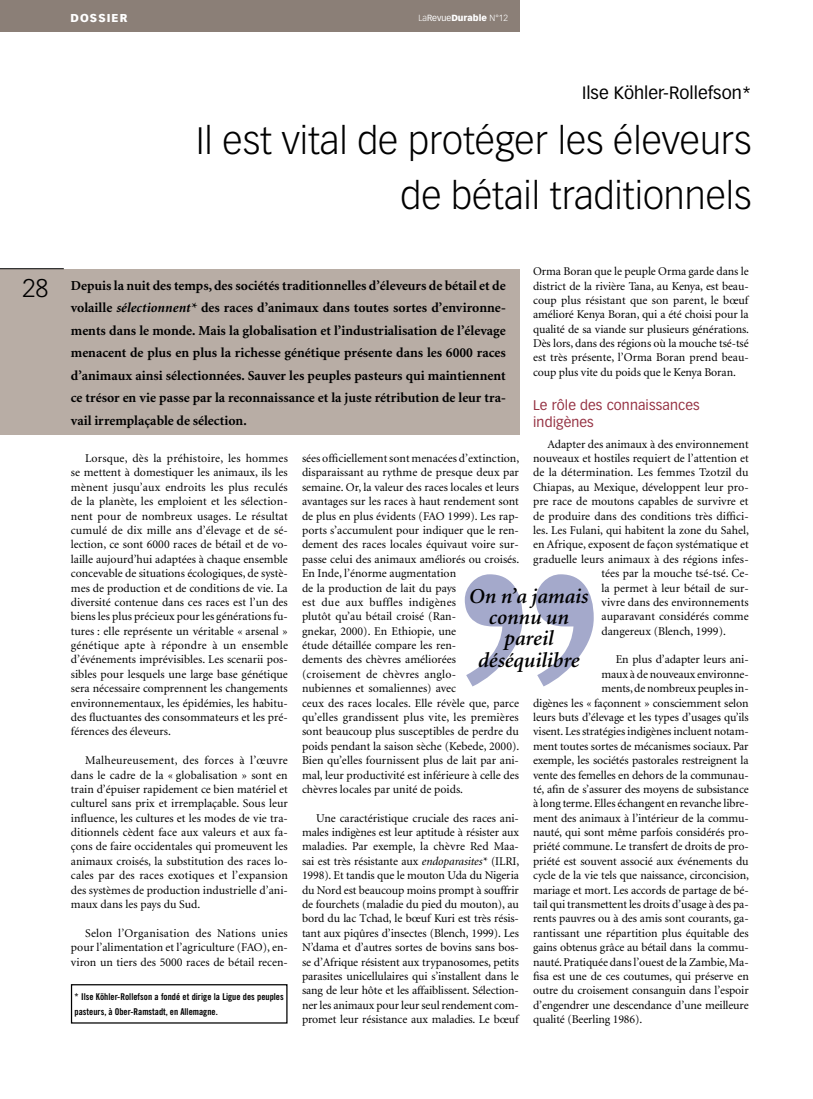
<style>
.page{position:relative;width:813px;height:1099px;background:#fff}
.page>*{position:absolute;margin:0;border:0;box-sizing:border-box;transform-origin:0 0}
.t1{font:300 37.5px/55px "Vectora LH";color:#000;text-align:right}
.t2{font:300 25px "Vectora LH";color:#000}
.t3{font:italic 600 21.25px/21.2px "Minion";color:#000;text-align:center}
.t4{font:17.5px "Vectora LH";color:#000}
.t5{font:700 13.75px/22.5px "Minion";color:#000;text-align:justify}
.t6{font:13.75px/16.6px "Vectora LH";letter-spacing:.01em;color:#963344}
.t7{font:11.88px/14.4px "Minion";letter-spacing:-.005em;color:#000;text-align:justify}
.t8{font:900 11.25px "Vectora LH";letter-spacing:.1em;color:#fff}
.t9{font:9.38px/15px "Trade Gothic Bold Cond Twenty";color:#000}
.t10{font:900 8.75px "Vectora LH";color:#fff}
.s1{font-weight:300}
.s2{font-weight:400}
.s3{font-style:italic}
</style>
<div class="page">
<div style="left:0;top:0;width:520px;height:32px;background:#8b7f77"></div>
<div style="left:0;top:269px;width:519px;height:166px;background:#b8ada5"></div>
<div style="left:71px;top:984px;width:216px;height:39px;border:1px solid #000"></div>
<svg style="left:465px;top:574px;width:128px;height:112px"></svg>
<hr style="left:0;top:268px;width:64px;height:1px;background:#000">
<p class="t8" style="left:70px;top:11px;width:59px">DOSSIER</p>
<p class="t10" style="left:418px;top:12px;width:91px"><span class="s1">La</span><span class="s2">Revue</span>Durable <span class="s1">N°12</span></p>
<h2 class="t2" style="left:22px;top:274px;width:27px">28</h2>
<h3 class="t4" style="left:582px;top:82px;width:171px">Ilse Köhler-Rollefson*</h3>
<h1 class="t1" style="left:196px;top:113px;width:557px">Il est vital de protéger les éleveurs de bétail traditionnels</h1>
<p class="t7" style="left:533px;top:264px;width:217px">Orma Boran que le peuple Orma garde dans le district de la rivière Tana, au Kenya, est beau&shy;coup plus résistant que son parent, le bœuf amélioré Kenya Boran, qui a été choisi pour la qualité de sa viande sur plusieurs générations.<br>Dès lors, dans des régions où la mouche tsé-tsé est très présente, l’Orma Boran prend beau&shy;coup plus vite du poids que le Kenya Boran.</p>
<p class="t6" style="left:533px;top:397px;width:168px">Le rôle des connaissances indigènes</p>
<p class="t7" style="left:547px;top:437px;width:203px">Adapter des animaux à des environnement</p>
<p class="t7" style="left:533px;top:451px;width:217px">nouveaux et hostiles requiert de l’attention et</p>
<p class="t7" style="left:533px;top:466px;width:217px">de la détermination. Les femmes Tzotzil du</p>
<p class="t7" style="left:533px;top:480px;width:217px">Chiapas, au Mexique, développent leur pro-</p>
<p class="t7" style="left:533px;top:494px;width:217px">pre race de moutons capables de survivre et</p>
<p class="t7" style="left:533px;top:509px;width:217px">de produire dans des conditions très diffici-</p>
<p class="t7" style="left:533px;top:523px;width:217px">les. Les Fulani, qui habitent la zone du Sahel,</p>
<p class="t7" style="left:533px;top:538px;width:217px">en Afrique, exposent de façon systématique et</p>
<p class="t7" style="left:533px;top:552px;width:217px">graduelle leurs animaux à des régions infes-</p>
<p class="t7" style="left:601px;top:566px;width:149px">tées par la mouche tsé-tsé. Ce-</p>
<p class="t7" style="left:601px;top:581px;width:149px">la permet à leur bétail de sur-</p>
<p class="t7" style="left:601px;top:595px;width:149px">vivre dans des environnements</p>
<p class="t7" style="left:601px;top:609px;width:149px">auparavant considérés comme</p>
<p class="t7" style="left:601px;top:624px;width:126px">dangereux (Blench, 1999).</p>
<p class="t7" style="left:615px;top:653px;width:134px">En plus d’adapter leurs ani-</p>
<p class="t7" style="left:601px;top:667px;width:149px">maux à de nouveaux environne-</p>
<p class="t7" style="left:601px;top:681px;width:149px">ments, de nombreux peuples in-</p>
<p class="t7" style="left:533px;top:696px;width:217px">digènes les « façonnent » consciemment selon</p>
<p class="t7" style="left:533px;top:710px;width:217px">leurs buts d’élevage et les types d’usages qu’ils</p>
<p class="t7" style="left:533px;top:724px;width:217px">visent. Les stratégies indigènes incluent notam-</p>
<p class="t7" style="left:533px;top:739px;width:217px">ment toutes sortes de mécanismes sociaux. Par</p>
<p class="t7" style="left:533px;top:753px;width:217px">exemple, les sociétés pastorales restreignent la</p>
<p class="t7" style="left:533px;top:768px;width:217px">vente des femelles en dehors de la communau-</p>
<p class="t7" style="left:533px;top:782px;width:217px">té, afin de s’assurer des moyens de subsistance</p>
<p class="t7" style="left:533px;top:796px;width:217px">à long terme. Elles échangent en revanche libre-</p>
<p class="t7" style="left:533px;top:811px;width:217px">ment des animaux à l’intérieur de la commu-</p>
<p class="t7" style="left:533px;top:825px;width:217px">nauté, qui sont même parfois considérés pro-</p>
<p class="t7" style="left:533px;top:839px;width:217px">priété commune. Le transfert de droits de pro-</p>
<p class="t7" style="left:533px;top:854px;width:217px">priété est souvent associé aux événements du</p>
<p class="t7" style="left:533px;top:868px;width:217px">cycle de la vie tels que naissance, circoncision,</p>
<p class="t7" style="left:533px;top:883px;width:217px">mariage et mort. Les accords de partage de bé-</p>
<p class="t7" style="left:533px;top:897px;width:217px">tail qui transmettent les droits d’usage à des pa-</p>
<p class="t7" style="left:533px;top:911px;width:217px">rents pauvres ou à des amis sont courants, ga-</p>
<p class="t7" style="left:533px;top:926px;width:217px">rantissant une répartition plus équitable des</p>
<p class="t7" style="left:533px;top:940px;width:217px">gains obtenus grâce au bétail dans la commu-</p>
<p class="t7" style="left:533px;top:954px;width:217px">nauté. Pratiquée dans l’ouest de la Zambie, Ma-</p>
<p class="t7" style="left:533px;top:969px;width:217px">fisa est une de ces coutumes, qui préserve en</p>
<p class="t7" style="left:533px;top:983px;width:217px">outre du croisement consanguin dans l’espoir</p>
<p class="t7" style="left:533px;top:998px;width:217px">d’engendrer une descendance d’une meilleure</p>
<p class="t7" style="left:533px;top:1012px;width:111px">qualité (Beerling 1986).</p>
<p class="t5" style="left:71px;top:274px;width:436px">Depuis la nuit des temps, des sociétés traditionnelles d’éleveurs de bétail et de volaille <span class="s3">sélectionnent*</span> des races d’animaux dans toutes sortes d’environne&shy;ments dans le monde. Mais la globalisation et l’industrialisation de l’élevage menacent de plus en plus la richesse génétique présente dans les 6000 races d’animaux ainsi sélectionnées. Sauver les peuples pasteurs qui maintiennent ce trésor en vie passe par la reconnaissance et la juste rétribution de leur tra&shy;vail irremplaçable de sélection.</p>
<p class="t7" style="left:71px;top:451px;width:218px;text-indent:14px">Lorsque, dès la préhistoire, les hommes se mettent à domestiquer les animaux, ils les mènent jusqu’aux endroits les plus reculés de la planète, les emploient et les sélection&shy;nent pour de nombreux usages. Le résultat cumulé de dix mille ans d’élevage et de sé&shy;lection, ce sont 6000 races de bétail et de vo&shy;laille aujourd’hui adaptées à chaque ensemble concevable de situations écologiques, de systè&shy;mes de production et de conditions de vie. La diversité contenue dans ces races est l’un des biens les plus précieux pour les générations fu&shy;tures : elle représente un véritable « arsenal » génétique apte à répondre à un ensemble d’événements imprévisibles. Les scenarii pos&shy;sibles pour lesquels une large base génétique sera nécessaire comprennent les changements environnementaux, les épidémies, les habitu&shy;des fluctuantes des consommateurs et les pré&shy;férences des éleveurs.</p>
<p class="t7" style="left:71px;top:753px;width:218px;text-indent:14px">Malheureusement, des forces à l’œuvre dans le cadre de la « globalisation » sont en train d’épuiser rapidement ce bien matériel et culturel sans prix et irremplaçable. Sous leur influence, les cultures et les modes de vie tra&shy;ditionnels cèdent face aux valeurs et aux fa&shy;çons de faire occidentales qui promeuvent les animaux croisés, la substitution des races lo&shy;cales par des races exotiques et l’expansion des systèmes de production industrielle d’ani&shy;maux dans les pays du Sud.</p>
<p class="t7" style="left:71px;top:926px;width:218px;text-indent:14px">Selon l’Organisation des Nations unies pour l’alimentation et l’agriculture (FAO), en&shy;viron un tiers des 5000 races de bétail recen-</p>
<p class="t7" style="left:302px;top:451px;width:219px;text-align:left">sées officiellement sont menacées d’extinction, disparaissant au rythme de presque deux par semaine. Or, la valeur des races locales et leurs avantages sur les races à haut rendement sont de plus en plus évidents (FAO 1999). Les rap&shy;ports s’accumulent pour indiquer que le ren&shy;dement des races locales équivaut voire sur&shy;passe celui des animaux améliorés ou croisés.<br>En Inde, l’énorme augmentation<br>de la production de lait du pays<br>est due aux buffles indigènes<br>plutôt qu’au bétail croisé (Ran-<br>gnekar, 2000). En Ethiopie, une<br>étude détaillée compare les ren-<br>dements des chèvres améliorées<br>(croisement de chèvres anglo-<br>nubiennes et somaliennes) avec<br>ceux des races locales. Elle révèle que, parce qu’elles grandissent plus vite, les premières sont beaucoup plus susceptibles de perdre du poids pendant la saison sèche (Kebede, 2000).<br>Bien qu’elles fournissent plus de lait par ani&shy;mal, leur productivité est inférieure à celle des chèvres locales par unité de poids.</p>
<p class="t7" style="left:302px;top:811px;width:219px;text-indent:14px">Une caractéristique cruciale des races ani&shy;males indigènes est leur aptitude à résister aux maladies. Par exemple, la chèvre Red Maa&shy;sai est très résistante aux <span class="s3">endoparasites*</span> (ILRI, 1998). Et tandis que le mouton Uda du Nigeria du Nord est beaucoup moins prompt à souffrir de fourchets (maladie du pied du mouton), au bord du lac Tchad, le bœuf Kuri est très résis&shy;tant aux piqûres d’insectes (Blench, 1999). Les N’dama et d’autres sortes de bovins sans bos&shy;se d’Afrique résistent aux trypanosomes, petits parasites unicellulaires qui s’installent dans le sang de leur hôte et les affaiblissent. Sélection&shy;ner les animaux pour leur seul rendement com&shy;promet leur résistance aux maladies. Le bœuf</p>
<h3 class="t3" style="left:469px;top:586px;width:121px">On n’a jamais connu un pareil déséquilibre</h3>
<p class="t9" style="left:75px;top:989px;width:211px">* Ilse Köhler-Rollefson a fondé et dirige la Ligue des peuples pasteurs, à Ober-Ramstadt, en Allemagne.</p>
</div>
